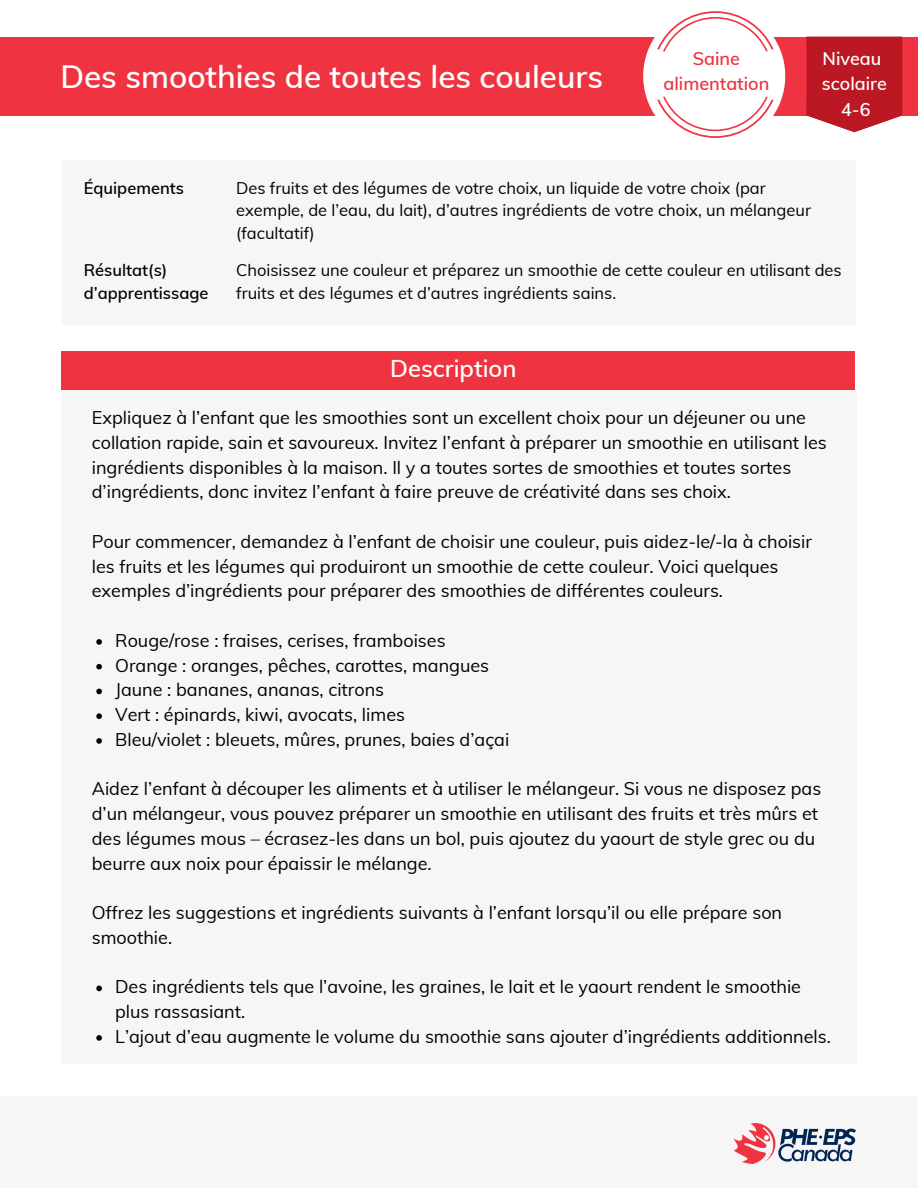
<style>
.page{position:relative;width:918px;height:1188px;background:#fff}
.page>*{position:absolute;margin:0;border:0;box-sizing:border-box;transform-origin:0 0}
.t1{font:600 31.5px "Muli";color:#fff}
.t2{font:600 23.7px "Muli";color:#fff}
.t3{font:18px/24.8px "Muli";color:#000}
.t4{font:600 18px/25px "Muli";color:#ef3340;text-align:center}
.t5{font:600 18px "Muli";color:#fff}
.t6{font:16.5px/22.5px "Muli";color:#000}
.t7{font:600 16.5px/22.5px "Muli";color:#000}
</style>
<div class="page">
<div style="left:61px;top:389px;width:795px;height:675px;background:#f6f6f6"></div>
<div style="left:61px;top:351px;width:793px;height:38px;background:#ef3340"></div>
<div style="left:0;top:1096px;width:918px;height:92px;background:#f6f6f6"></div>
<img style="left:734px;top:1123px;width:121px;height:41px">
<div style="left:0;top:37px;width:918px;height:79px;background:#ef3340"></div>
<svg style="left:96px;top:639px;width:6px;height:6px"></svg>
<svg style="left:96px;top:664px;width:6px;height:5px"></svg>
<svg style="left:96px;top:689px;width:6px;height:5px"></svg>
<svg style="left:96px;top:713px;width:6px;height:6px"></svg>
<svg style="left:96px;top:738px;width:6px;height:6px"></svg>
<svg style="left:96px;top:986px;width:6px;height:5px"></svg>
<svg style="left:96px;top:1035px;width:6px;height:6px"></svg>
<div style="left:62px;top:161px;width:794px;height:164px;background:#f6f6f6"></div>
<svg style="left:643px;top:11px;width:142px;height:127px"></svg>
<svg style="left:807px;top:37px;width:95px;height:95px;background:#c12b35"></svg>
<p class="t1" style="left:60px;top:56px;width:544px">Des smoothies de toutes les couleurs</p>
<p class="t4" style="left:663px;top:45px;width:107px">Saine alimentation</p>
<p class="t5" style="left:823px;top:47px;width:60px">Niveau</p>
<p class="t5" style="left:822px;top:71px;width:66px">scolaire</p>
<p class="t5" style="left:841px;top:98px;width:31px">4-6</p>
<p class="t7" style="left:84px;top:176px;width:102px">Équipements</p>
<p class="t7" style="left:84px;top:259px;width:126px">Résultat(s) d’apprentissage</p>
<p class="t6" style="left:236px;top:176px;width:576px">Des fruits et des légumes de votre choix, un liquide de votre choix (par exemple, de l’eau, du lait), d’autres ingrédients de votre choix, un mélangeur (facultatif)</p>
<p class="t6" style="left:236px;top:259px;width:607px">Choisissez une couleur et préparez un smoothie de cette couleur en utilisant des fruits et des légumes et d’autres ingrédients sains.</p>
<p class="t2" style="left:390px;top:353px;width:128px">Description</p>
<p class="t3" style="left:92px;top:405px;width:737px">Expliquez à l’enfant que les smoothies sont un excellent choix pour un déjeuner ou une collation rapide, sain et savoureux. Invitez l’enfant à préparer un smoothie en utilisant les ingrédients disponibles à la maison. Il y a toutes sortes de smoothies et toutes sortes d’ingrédients, donc invitez l’enfant à faire preuve de créativité dans ses choix.</p>
<p class="t3" style="left:92px;top:529px;width:722px">Pour commencer, demandez à l’enfant de choisir une couleur, puis aidez-le/-la à choisir les fruits et les légumes qui produiront un smoothie de cette couleur. Voici quelques exemples d’ingrédients pour préparer des smoothies de différentes couleurs.</p>
<p class="t3" style="left:115px;top:628px;width:332px">Rouge/rose : fraises, cerises, framboises</p>
<p class="t3" style="left:115px;top:653px;width:375px">Orange : oranges, pêches, carottes, mangues</p>
<p class="t3" style="left:115px;top:677px;width:271px">Jaune : bananes, ananas, citrons</p>
<p class="t3" style="left:115px;top:702px;width:291px">Vert : épinards, kiwi, avocats, limes</p>
<p class="t3" style="left:115px;top:727px;width:396px">Bleu/violet : bleuets, mûres, prunes, baies d’açai</p>
<p class="t3" style="left:92px;top:776px;width:731px">Aidez l’enfant à découper les aliments et à utiliser le mélangeur. Si vous ne disposez pas d’un mélangeur, vous pouvez préparer un smoothie en utilisant des fruits et très mûrs et des légumes mous – écrasez-les dans un bol, puis ajoutez du yaourt de style grec ou du beurre aux noix pour épaissir le mélange.</p>
<p class="t3" style="left:92px;top:900px;width:692px">Offrez les suggestions et ingrédients suivants à l’enfant lorsqu’il ou elle prépare son smoothie.</p>
<p class="t3" style="left:115px;top:974px;width:687px">Des ingrédients tels que l’avoine, les graines, le lait et le yaourt rendent le smoothie plus rassasiant.</p>
<p class="t3" style="left:115px;top:1024px;width:717px">L’ajout d’eau augmente le volume du smoothie sans ajouter d’ingrédients additionnels.</p>
</div>
